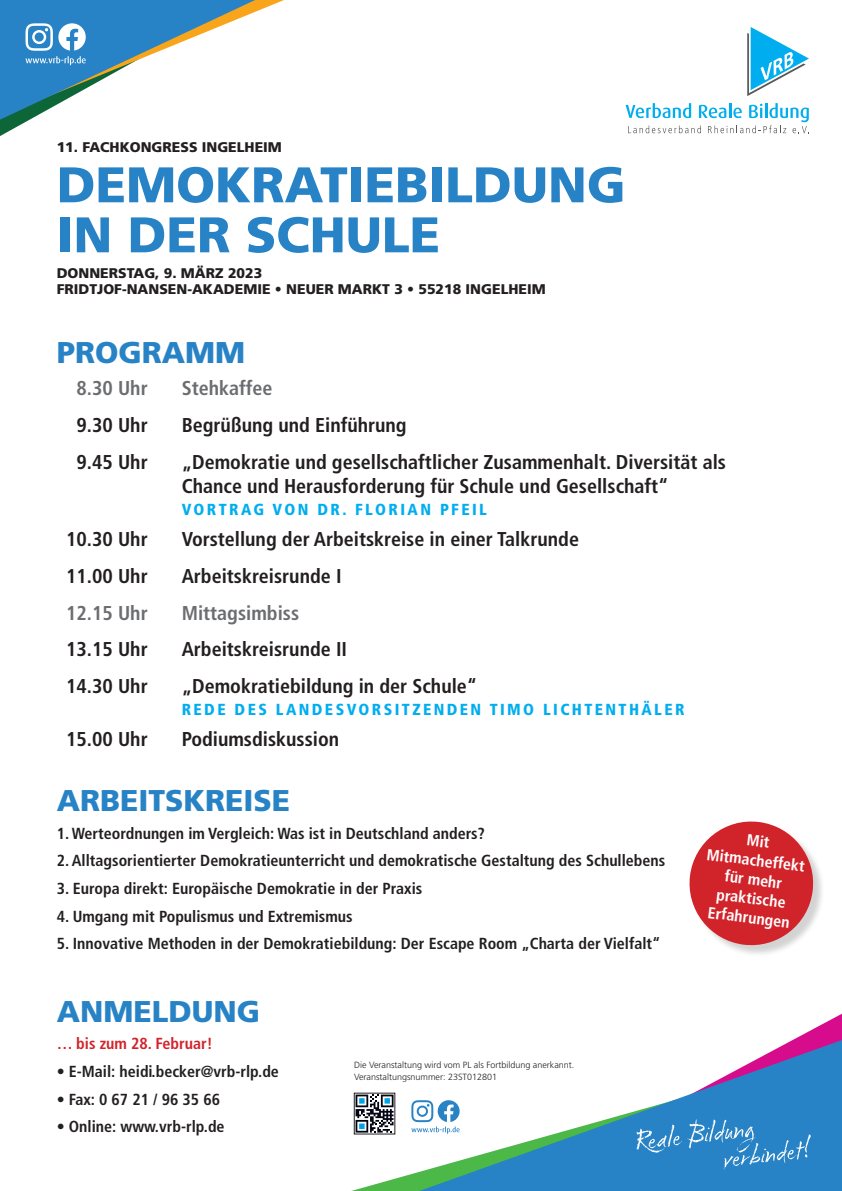
<style>
.page{position:relative;width:842px;height:1191px;background:#fff}
.page>*{position:absolute;margin:0;border:0;box-sizing:border-box;transform-origin:0 0}
.t1{font:900 50px/50px "Frutiger LT Pro";color:#2783c5}
.t2{font:900 30px "Frutiger LT Pro";color:#2783c5}
.t3{font:700 condensed 20px/24px "Frutiger LT Pro";color:#231f20}
.t4{font:700 condensed 20px "Frutiger LT Pro";color:#6c6d70}
.t5{font:700 condensed 16px "Frutiger LT Pro";color:#231f20}
.t6{font:900 condensed 16px "Frutiger LT Pro";letter-spacing:.15em;color:#00aeef}
.t7{font:700 condensed 16px/19.2px "Frutiger LT Pro";color:#fff;text-align:center}
.t8{font:700 condensed 16px "Frutiger LT Pro";color:#d1232a}
.t9{font:900 14px/16.8px "Frutiger LT Pro";color:#231f20}
.t10{font:300 9px/12.2px "Frutiger LT Pro";color:#231f20}
</style>
<div class="page">
<svg style="left:793px;top:1013px;width:49px;height:27px"></svg>
<svg style="left:351px;top:1092px;width:68px;height:99px"></svg>
<svg style="left:419px;top:1040px;width:423px;height:151px"></svg>
<svg style="left:636px;top:1119px;width:175px;height:50px;background:#3c8fca"></svg>
<svg style="left:0;top:0;width:284px;height:136px"></svg>
<svg style="left:625px;top:103px;width:184px;height:30px"></svg>
<svg style="left:747px;top:27px;width:62px;height:69px"></svg>
<svg style="left:356px;top:1094px;width:37px;height:38px"></svg>
<svg style="left:411px;top:1100px;width:49px;height:33px"></svg>
<div style="left:691px;top:823px;width:134px;height:134px;background:#231f20;opacity:.2"></div>
<svg style="left:689px;top:821px;width:128px;height:127px"></svg>
<p class="t9" style="left:57px;top:139px;width:227px">11. FACHKONGRESS INGELHEIM</p>
<h1 class="t1" style="left:57px;top:160px;width:570px">DEMOKRATIEBILDUNG<br>IN DER SCHULE</h1>
<p class="t9" style="left:57px;top:264px;width:491px">DONNERSTAG, 9. MÄRZ 2023<br>FRIDTJOF-NANSEN-AKADEMIE • NEUER MARKT 3 • 55218 INGELHEIM</p>
<h2 class="t2" style="left:57px;top:334px;width:190px">PROGRAMM</h2>
<p class="t4" style="left:76px;top:376px;width:73px">8.30 Uhr</p>
<p class="t4" style="left:182px;top:376px;width:92px">Stehkaffee</p>
<p class="t3" style="left:76px;top:413px;width:73px">9.30 Uhr</p>
<p class="t3" style="left:182px;top:413px;width:226px">Begrüßung und Einführung</p>
<p class="t3" style="left:76px;top:450px;width:73px">9.45 Uhr</p>
<p class="t3" style="left:182px;top:450px;width:546px">„Demokratie und gesellschaftlicher Zusammenhalt. Diversität als<br>Chance und Herausforderung für Schule und Gesellschaft“</p>
<p class="t6" style="left:182px;top:500px;width:307px">VORTRAG VON DR. FLORIAN PFEIL</p>
<p class="t3" style="left:66px;top:527px;width:83px">10.30 Uhr</p>
<p class="t3" style="left:182px;top:527px;width:399px">Vorstellung der Arbeitskreise in einer Talkrunde</p>
<p class="t3" style="left:66px;top:564px;width:83px">11.00 Uhr</p>
<p class="t3" style="left:182px;top:564px;width:161px">Arbeitskreisrunde I</p>
<p class="t4" style="left:66px;top:601px;width:83px">12.15 Uhr</p>
<p class="t4" style="left:182px;top:601px;width:119px">Mittagsimbiss</p>
<p class="t3" style="left:66px;top:637px;width:83px">13.15 Uhr</p>
<p class="t3" style="left:182px;top:637px;width:167px">Arbeitskreisrunde II</p>
<p class="t3" style="left:66px;top:674px;width:83px">14.30 Uhr</p>
<p class="t3" style="left:182px;top:674px;width:297px">„Demokratiebildung in der Schule“</p>
<p class="t6" style="left:182px;top:700px;width:504px">REDE DES LANDESVORSITZENDEN TIMO LICHTENTHÄLER</p>
<p class="t3" style="left:66px;top:727px;width:83px">15.00 Uhr</p>
<p class="t3" style="left:182px;top:727px;width:159px">Podiumsdiskussion</p>
<h2 class="t2" style="left:57px;top:782px;width:235px">ARBEITSKREISE</h2>
<p class="t5" style="left:57px;top:823px;width:430px">1. Werteordnungen im Vergleich: Was ist in Deutschland anders?</p>
<p class="t5" style="left:57px;top:851px;width:610px">2. Alltagsorientierter Demokratieunterricht und demokratische Gestaltung des Schullebens</p>
<p class="t5" style="left:57px;top:879px;width:367px">3. Europa direkt: Europäische Demokratie in der Praxis</p>
<p class="t5" style="left:57px;top:906px;width:298px">4. Umgang mit Populismus und Extremismus</p>
<p class="t5" style="left:57px;top:934px;width:605px">5. Innovative Methoden in der Demokratiebildung: Der Escape Room „Charta der Vielfalt“</p>
<h2 class="t2" style="left:57px;top:993px;width:205px">ANMELDUNG</h2>
<p class="t8" style="left:57px;top:1034px;width:157px">… bis zum 28. Februar!</p>
<p class="t5" style="left:57px;top:1062px;width:224px">• E-Mail: heidi.becker@vrb-rlp.de</p>
<p class="t5" style="left:57px;top:1089px;width:165px">• Fax: 0 67 21 / 96 35 66</p>
<p class="t5" style="left:57px;top:1117px;width:169px">• Online: www.vrb-rlp.de</p>
<p class="t10" style="left:354px;top:1058px;width:222px">Die Veranstaltung wird vom PL als Fortbildung anerkannt.<br>Veranstaltungsnummer: 23ST012801</p>
<p class="t7" style="left:710px;top:825px;width:100px;rotate:7deg">Mit<br>Mitmacheffekt für mehr praktische<br>Erfahrungen</p>
</div>
